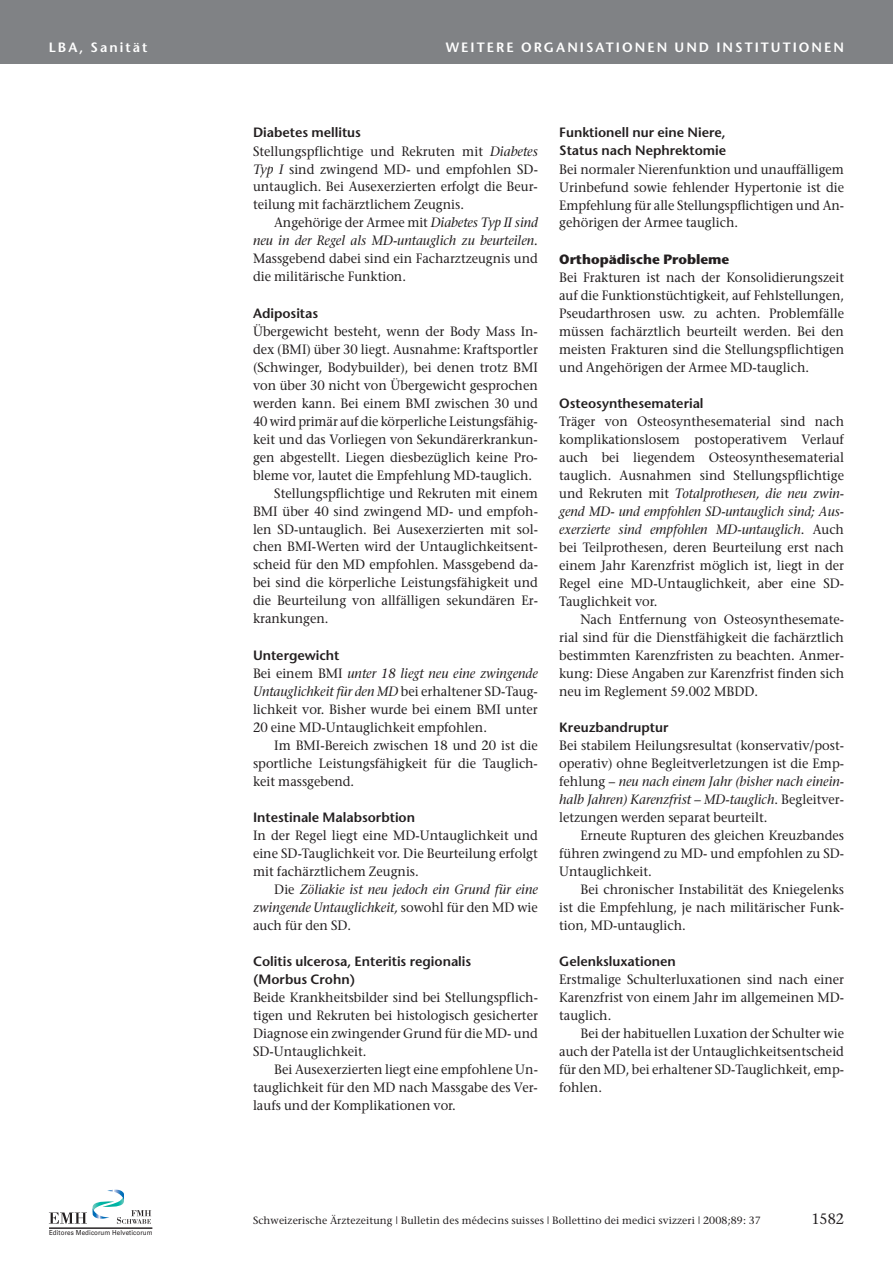
<style>
.page{position:relative;width:893px;height:1263px;background:#fff}
.page>*{position:absolute;margin:0;border:0;box-sizing:border-box;transform-origin:0 0}
.t1{font:15px "Stone Serif";color:#231f20;scale:.95 1}
.t2{font:13.5px/18px "Stone Serif";color:#231f20;text-align:justify;scale:.95 1}
.t3{font:13.5px/18px "Stone Serif";color:#231f20;text-align:justify;scale:.94 1}
.t4{font:600 13.5px/18px "Stone Sans";color:#231f20}
.t5{font:italic 13.5px/18px "Stone Serif";color:#231f20;text-align:right;scale:.95 1}
.t6{font:600 13.5px "Stone Sans";letter-spacing:.15em;color:#fff}
.t7{font:700 13.5px "Stone Sans";color:#231f20}
.t8{font:10.5px "Stone Serif";letter-spacing:.01em;color:#231f20}
.t9{font:6.9px "Univers";letter-spacing:.015em;color:#231f20;scale:.9 1}
.s1{font-style:italic}
.s2{font-style:normal}
</style>
<div class="page">
<div style="left:0;top:0;width:893px;height:64px;background:#808285"></div>
<svg style="left:49px;top:1189px;width:102px;height:35px"></svg>
<hr style="left:49px;top:1228px;width:103px;height:1px;background:#231f20">
<p class="t6" style="left:49px;top:42px;width:100px">LBA, Sanität</p>
<p class="t6" style="left:446px;top:42px;width:400px">WEITERE ORGANISATIONEN UND INSTITUTIONEN</p>
<p class="t4" style="left:253px;top:125px;width:110px">Diabetes mellitus</p>
<p class="t2" style="left:253px;top:143px;width:301px">Stellungspflichtige und Rekruten mit <span class="s1">Diabetes Typ I</span> sind zwingend MD- und empfohlen SD&shy;untauglich. Bei Ausexerzierten erfolgt die Beur&shy;teilung mit fachärztlichem Zeugnis.</p>
<p class="t5" style="left:253px;top:215px;width:301px"><span class="s2">Angehörige der Armee mit</span> Diabetes Typ II sind neu in der Regel als MD-untauglich zu beurteilen.</p>
<p class="t2" style="left:253px;top:251px;width:301px">Massgebend dabei sind ein Facharztzeugnis und die militärische Funktion.</p>
<p class="t4" style="left:253px;top:305px;width:67px">Adipositas</p>
<p class="t2" style="left:253px;top:323px;width:301px">Übergewicht besteht, wenn der Body Mass In-</p>
<p class="t2" style="left:253px;top:341px;width:301px">dex (BMI) über 30 liegt. Ausnahme: Kraftsportler</p>
<p class="t2" style="left:253px;top:359px;width:301px">(Schwinger, Bodybuilder), bei denen trotz BMI</p>
<p class="t2" style="left:253px;top:377px;width:301px">von über 30 nicht von Übergewicht gesprochen</p>
<p class="t2" style="left:253px;top:395px;width:301px">werden kann. Bei einem BMI zwischen 30 und</p>
<p class="t2" style="left:253px;top:413px;width:301px">40 wird primär auf die körperliche Leistungsfähig -</p>
<p class="t2" style="left:253px;top:431px;width:301px">keit und das Vorliegen von Sekundärerkrankun-</p>
<p class="t2" style="left:253px;top:449px;width:301px">gen abgestellt. Liegen diesbezüglich keine Pro-</p>
<p class="t2" style="left:253px;top:467px;width:295px">bleme vor, lautet die Empfehlung MD-tauglich.</p>
<p class="t2" style="left:274px;top:485px;width:279px">Stellungspflichtige und Rekruten mit einem</p>
<p class="t2" style="left:253px;top:503px;width:301px">BMI über 40 sind zwingend MD- und empfoh-</p>
<p class="t2" style="left:253px;top:521px;width:301px">len SD-untauglich. Bei Ausexerzierten mit sol-</p>
<p class="t2" style="left:253px;top:539px;width:301px">chen BMI-Werten wird der Untauglichkeitsent-</p>
<p class="t2" style="left:253px;top:557px;width:301px">scheid für den MD empfohlen. Massgebend da-</p>
<p class="t2" style="left:253px;top:575px;width:301px">bei sind die körperliche Leistungsfähigkeit und</p>
<p class="t2" style="left:253px;top:593px;width:301px">die Beurtei lung von allfälligen sekundären Er-</p>
<p class="t2" style="left:253px;top:611px;width:81px">krankungen.</p>
<p class="t4" style="left:253px;top:647px;width:88px">Untergewicht</p>
<p class="t2" style="left:253px;top:665px;width:301px">Bei einem BMI <span class="s1">unter 18 liegt neu eine zwingende Untauglichkeit für den MD</span> bei erhaltener SD-Taug&shy;lichkeit vor. Bisher wurde bei einem BMI unter 20 eine MD-Untauglichkeit empfohlen.</p>
<p class="t2" style="left:253px;top:737px;width:301px;text-indent:21px">Im BMI-Bereich zwischen 18 und 20 ist die sportliche Leistungsfähigkeit für die Tauglich&shy;keit massgebend.</p>
<p class="t4" style="left:253px;top:809px;width:164px">Intestinale Malabsorbtion</p>
<p class="t2" style="left:253px;top:827px;width:301px">In der Regel liegt eine MD-Untauglichkeit und eine SD-Tauglichkeit vor. Die Beurteilung erfolgt mit fachärztlichem Zeugnis.</p>
<p class="t5" style="left:253px;top:881px;width:301px;text-align:justify;text-indent:21px"><span class="s2">Die</span> Zöliakie ist neu jedoch ein Grund für eine zwingende Untauglichkeit, <span class="s2">sowohl für den MD wie auch für den SD.</span></p>
<p class="t4" style="left:253px;top:953px;width:220px">Colitis ulcerosa, Enteritis regionalis (Morbus Crohn)</p>
<p class="t2" style="left:253px;top:989px;width:301px">Beide Krankheitsbilder sind bei Stellungspflich&shy;tigen und Rekruten bei histologisch gesicherter Diagnose ein zwingender Grund für die MD- und SD-Untauglichkeit.</p>
<p class="t2" style="left:253px;top:1061px;width:301px;text-indent:21px">Bei Ausexerzierten liegt eine empfohlene Un&shy;tauglichkeit für den MD nach Massgabe des Ver&shy;laufs und der Komplikationen vor.</p>
<p class="t4" style="left:559px;top:125px;width:169px">Funktionell nur eine Niere,<br>Status nach Nephrektomie</p>
<p class="t2" style="left:559px;top:161px;width:301px">Bei normaler Nierenfunktion und unauffälligem Urinbefund sowie fehlender Hypertonie ist die Empfehlung für alle Stellungspflichtigen und An&shy;gehörigen der Armee tauglich.</p>
<p class="t7" style="left:559px;top:254px;width:171px">Orthopädische Probleme</p>
<p class="t2" style="left:559px;top:269px;width:301px">Bei Frakturen ist nach der Konsolidierungszeit auf die Funktionstüchtigkeit, auf Fehlstellungen, Pseudarthrosen usw. zu achten. Problemfälle müssen fachärztlich beurteilt werden. Bei den meisten Frakturen sind die Stellungspflichtigen und Angehörigen der Armee MD-tauglich.</p>
<p class="t4" style="left:559px;top:395px;width:146px">Osteosynthesematerial</p>
<p class="t3" style="left:559px;top:413px;width:305px">Träger von Osteosynthesematerial sind nach komplikationslosem postoperativem Verlauf auch bei liegendem Osteosynthesematerial tauglich. Ausnahmen sind Stellungspflichtige und Rekruten mit <span class="s1">Totalprothesen, die neu zwin&shy;gend MD- und empfohlen SD-untauglich sind; Aus&shy;exerzierte sind empfoh len MD-untauglich</span>. Auch bei Teil prothe sen, deren Beurteilung erst nach einem Jahr Karenzfrist mög lich ist, liegt in der Regel eine MD-Untauglichkeit, aber eine SD-Tauglichkeit vor.</p>
<p class="t2" style="left:559px;top:611px;width:301px;text-indent:21px">Nach Entfernung von Osteosynthesemate&shy;rial sind für die Dienstfähigkeit die fachärztlich bestimmten Karenzfristen zu beachten. Anmer&shy;kung: Diese Angaben zur Karenzfrist finden sich neu im Reglement 59.002 MBDD.</p>
<p class="t4" style="left:559px;top:719px;width:111px">Kreuzbandruptur</p>
<p class="t2" style="left:559px;top:737px;width:301px">Bei stabilem Heilungsresultat (konservativ/post&shy;operativ) ohne Begleitverletzungen ist die Emp&shy;fehlung – <span class="s1">neu nach einem Jahr (bisher nach einein&shy;halb Jahren) Karenzfrist – MD-tauglich</span>. Begleitver&shy;letzungen werden separat beurteilt.</p>
<p class="t2" style="left:559px;top:827px;width:301px;text-indent:21px">Erneute Rupturen des gleichen Kreuzbandes führen zwingend zu MD- und empfohlen zu SD-Untauglichkeit.</p>
<p class="t2" style="left:559px;top:881px;width:301px;text-indent:21px">Bei chronischer Instabilität des Kniegelenks ist die Empfehlung, je nach militärischer Funk&shy;tion, MD-untauglich.</p>
<p class="t4" style="left:559px;top:953px;width:118px">Gelenksluxationen</p>
<p class="t2" style="left:559px;top:971px;width:301px">Erstmalige Schulterluxationen sind nach einer Karenzfrist von einem Jahr im allgemeinen MD&shy;tauglich.</p>
<p class="t2" style="left:559px;top:1025px;width:301px;text-indent:21px">Bei der habituellen Luxation der Schulter wie auch der Patella ist der Untauglichkeitsentscheid für den MD, bei erhaltener SD-Tauglichkeit, emp&shy;fohlen.</p>
<p class="t9" style="left:49px;top:1229px;width:117px">Editores Medicorum Helveticorum</p>
<p class="t8" style="left:253px;top:1216px;width:509px">Schweizerische Ärztezeitung | Bulletin des médecins suisses | Bollettino dei medici svizzeri | 2008;89: 37</p>
<p class="t1" style="left:811px;top:1213px;width:36px">1582</p>
</div>
